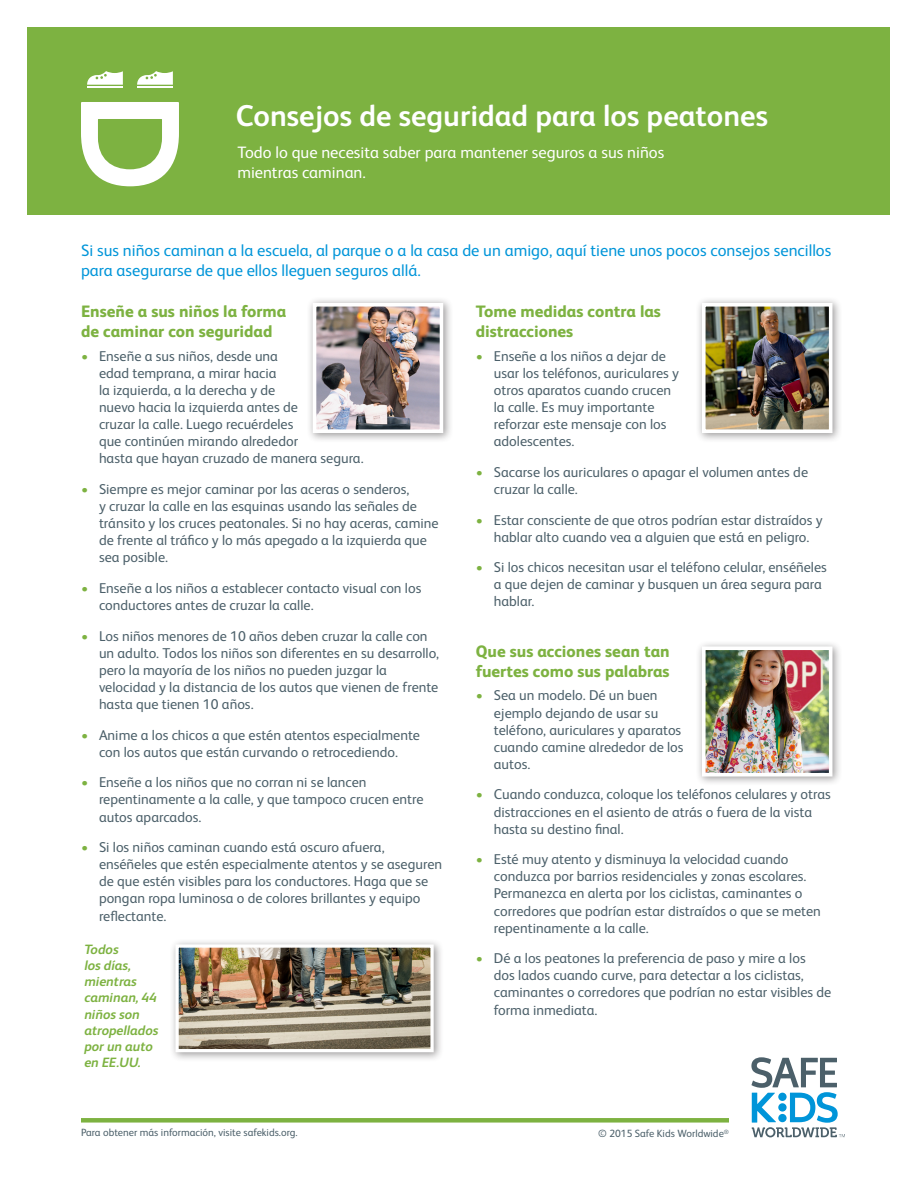
<style>
.page{position:relative;width:918px;height:1188px;background:#fff}
.page>*{position:absolute;margin:0;border:0;box-sizing:border-box;transform-origin:0 0}
.t1{font:700 30px "FS Albert Pro";color:#fff}
.COLOR_BULLETS__GRAY{font:16.5px/19.8px "FS Albert Pro";color:#0095d9}
.SUBHEAD{font:800 16.5px/19.8px "FS Albert Pro";color:#7db241}
.BODY{font:16.5px/19.8px "FS Albert Pro";color:#fff}
.t2{font:14.25px/17.1px "FS Albert Pro";color:#4c606a}
.SUBHEAD-2{font:italic 700 13.5px/16.2px "FS Albert Pro";color:#7db241}
.t3{font:10.5px "FS Albert Pro";color:#4c606a}
.t4{font:6.15px "FS Albert Pro";color:#4c606a}
.s1{color:#7db241}
</style>
<div class="page">
<div style="left:81px;top:1118px;width:648px;height:5px;background:#7db241"></div>
<svg style="left:751px;top:1057px;width:94px;height:80px"></svg>
<div style="left:28px;top:28px;width:862px;height:187px;background:#7db241"></div>
<svg style="left:81px;top:102px;width:98px;height:84px"></svg>
<hr style="left:87px;top:86px;width:36px;height:2px;background:#fff">
<svg style="left:87px;top:71px;width:36px;height:14px"></svg>
<hr style="left:137px;top:86px;width:36px;height:2px;background:#fff">
<svg style="left:137px;top:71px;width:36px;height:14px"></svg>
<div style="left:696px;top:640px;width:146px;height:146px;background:#231f20;opacity:.45"></div>
<img style="left:707px;top:652px;width:120px;height:120px">
<div style="left:702px;top:647px;width:130px;height:130px;border:4px solid #fff"></div>
<div style="left:696px;top:297px;width:146px;height:146px;background:#231f20;opacity:.45"></div>
<img style="left:707px;top:308px;width:120px;height:120px">
<div style="left:702px;top:303px;width:130px;height:130px;border:4px solid #fff"></div>
<div style="left:169px;top:938px;width:275px;height:124px;background:#231f20;opacity:.45"></div>
<img style="left:180px;top:948px;width:250px;height:100px">
<div style="left:176px;top:944px;width:258px;height:108px;border:3px solid #fff"></div>
<div style="left:306px;top:297px;width:147px;height:146px;background:#231f20;opacity:.45"></div>
<img style="left:318px;top:308px;width:120px;height:120px">
<div style="left:313px;top:303px;width:130px;height:130px;border:4px solid #fff"></div>
<p class="t1" style="left:236px;top:95px;width:534px">Consejos de seguridad para los peatones</p>
<p class="BODY" style="left:237px;top:141px;width:429px">Todo lo que necesita saber para mantener seguros a sus niños mientras caminan.</p>
<p class="COLOR_BULLETS__GRAY" style="left:81px;top:239px;width:752px">Si sus niños caminan a la escuela, al parque o a la casa de un amigo, aquí tiene unos pocos consejos sencillos para asegurarse de que ellos lleguen seguros allá.</p>
<p class="SUBHEAD" style="left:81px;top:300px;width:207px">Enseñe a sus niños la forma de caminar con seguridad</p>
<p class="t2" style="left:99px;top:346px;width:266px;text-indent:-18px"><span class="s1">•</span> Enseñe a sus niños, desde una<br>edad temprana, a mirar hacia<br>la izquierda, a la derecha y de<br>nuevo hacia la izquierda antes de<br>cruzar la calle. Luego recuérdeles<br>que continúen mirando alrededor<br>hasta que hayan cruzado de manera segura.</p>
<p class="t2" style="left:99px;top:479px;width:341px;text-indent:-18px"><span class="s1">•</span> Siempre es mejor caminar por las aceras o senderos,<br>y cruzar la calle en las esquinas usando las señales de tránsito y los cruces peatonales. Si no hay aceras, camine de frente al tráfico y lo más apegado a la izquierda que sea posible.</p>
<p class="t2" style="left:99px;top:578px;width:324px;text-indent:-18px"><span class="s1">•</span> Enseñe a los niños a establecer contacto visual con los conductores antes de cruzar la calle.</p>
<p class="t2" style="left:99px;top:626px;width:342px;text-indent:-18px"><span class="s1">•</span> Los niños menores de 10 años deben cruzar la calle con un adulto. Todos los niños son diferentes en su desarrollo, pero la mayoría de los niños no pueden juzgar la velocidad y la distancia de los autos que vienen de frente hasta que tienen 10 años.</p>
<p class="t2" style="left:81px;top:725px;width:340px;text-align:center"><span class="s1">•</span> Anime a los chicos a que estén atentos especialmente con los autos que están curvando o retrocediendo.</p>
<p class="t2" style="left:99px;top:773px;width:326px;text-indent:-18px"><span class="s1">•</span> Enseñe a los niños que no corran ni se lancen repentinamente a la calle, y que tampoco crucen entre autos aparcados.</p>
<p class="t2" style="left:99px;top:838px;width:345px;text-indent:-18px"><span class="s1">•</span> Si los niños caminan cuando está oscuro afuera, enséñeles que estén especialmente atentos y se aseguren de que estén visibles para los conductores. Haga que se pongan ropa luminosa o de colores brillantes y equipo reflectante.</p>
<p class="SUBHEAD-2" style="left:84px;top:940px;width:76px">Todos<br>los días, mientras caminan, 44 niños son atropellados por un auto en EE.UU.</p>
<p class="SUBHEAD" style="left:476px;top:300px;width:187px">Tome medidas contra las distracciones</p>
<p class="t2" style="left:494px;top:346px;width:187px;text-indent:-18px"><span class="s1">•</span> Enseñe a los niños a dejar de usar los teléfonos, auriculares y otros aparatos cuando crucen la calle. Es muy importante reforzar este mensaje con los adolescentes.</p>
<p class="t2" style="left:494px;top:462px;width:316px;text-indent:-18px"><span class="s1">•</span> Sacarse los auriculares o apagar el volumen antes de cruzar la calle.</p>
<p class="t2" style="left:476px;top:510px;width:348px;text-align:center"><span class="s1">•</span> Estar consciente de que otros podrían estar distraídos y hablar alto cuando vea a alguien que está en peligro.</p>
<p class="t2" style="left:494px;top:558px;width:334px;text-indent:-18px"><span class="s1">•</span> Si los chicos necesitan usar el teléfono celular, enséñeles a que dejen de caminar y busquen un área segura para hablar.</p>
<p class="SUBHEAD" style="left:476px;top:640px;width:195px">Que sus acciones sean tan fuertes como sus palabras</p>
<p class="t2" style="left:494px;top:686px;width:191px;text-indent:-18px"><span class="s1">•</span> Sea un modelo. Dé un buen ejemplo dejando de usar su teléfono, auriculares y aparatos cuando camine alrededor de los autos.</p>
<p class="t2" style="left:494px;top:785px;width:339px;text-indent:-18px"><span class="s1">•</span> Cuando conduzca, coloque los teléfonos celulares y otras distracciones en el asiento de atrás o fuera de la vista hasta su destino final.</p>
<p class="t2" style="left:494px;top:850px;width:328px;text-indent:-18px"><span class="s1">•</span> Esté muy atento y disminuya la velocidad cuando conduzca por barrios residenciales y zonas escolares.<br>Permanezca en alerta por los ciclistas, caminantes o corredores que podrían estar distraídos o que se meten repentinamente a la calle.</p>
<p class="t2" style="left:494px;top:949px;width:339px;text-indent:-18px"><span class="s1">•</span> Dé a los peatones la preferencia de paso y mire a los<br>dos lados cuando curve, para detectar a los ciclistas, caminantes o corredores que podrían no estar visibles de forma inmediata.</p>
<p class="t3" style="left:81px;top:1125px;width:218px">Para obtener más información, visite safekids.org.</p>
<p class="t4" style="left:724px;top:1127px;width:7px">®</p>
<p class="t3" style="left:598px;top:1126px;width:127px">© 2015 Safe Kids Worldwide</p>
</div>
